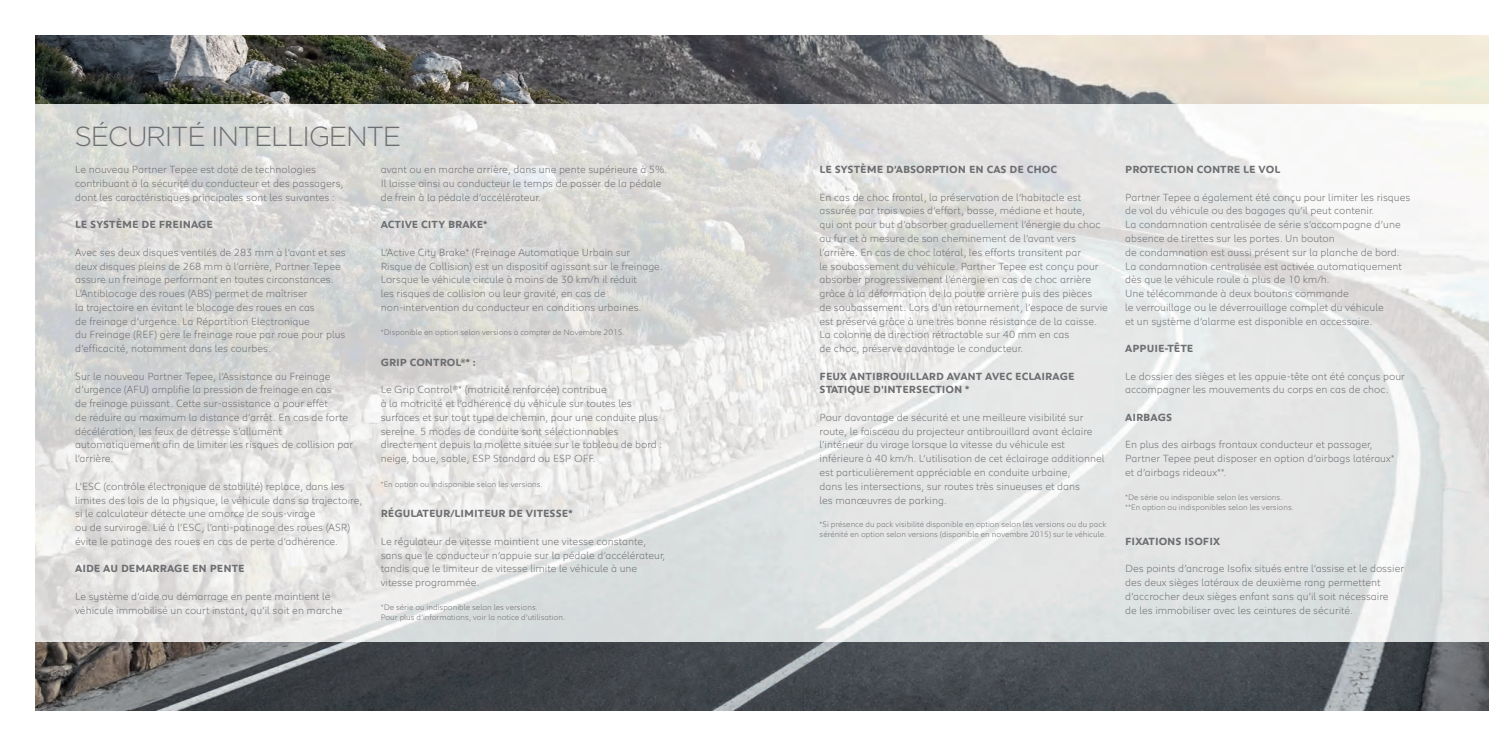
<style>
.page{position:relative;width:1489px;height:745px;background:#fff}
.page>*{position:absolute;margin:0;border:0;box-sizing:border-box;transform-origin:0 0}
.t1{font:300 27.5px "Gotham";letter-spacing:-.05em;color:#6d6e71}
.t2{font:300 10.62px/13.8px "Peugeot";color:#6d6e71}
.t3{font:700 10.62px/13.8px "Peugeot";color:#6d6e71}
.t4{font:300 8.12px/10px "Peugeot";color:#6d6e71}
</style>
<div class="page">
<img style="left:35px;top:35px;width:1453px;height:674px">
<img style="left:35px;top:105px;width:1453px;height:536px">
<h1 class="t1" style="left:74px;top:120px;width:328px">SÉCURITÉ INTELLIGENTE</h1>
<p class="t2" style="left:75px;top:163px;width:270px">Le nouveau Partner Tepee est doté de technologies contribuant à la sécurité du conducteur et des passagers, dont les caractéristiques principales sont les suivantes :</p>
<p class="t3" style="left:75px;top:217px;width:139px">LE SYSTÈME DE FREINAGE</p>
<p class="t2" style="left:75px;top:246px;width:272px">Avec ses deux disques ventilés de 283 mm à l’avant et ses deux disques pleins de 268 mm à l’arrière, Partner Tepee assure un freinage performant en toutes circonstances.<br>L’Antiblocage des roues (ABS) permet de maîtriser<br>la trajectoire en évitant le blocage des roues en cas<br>de freinage d’urgence. La Répartition Electronique<br>du Freinage (REF) gère le freinage roue par roue pour plus d’efficacité, notamment dans les courbes.</p>
<p class="t2" style="left:75px;top:370px;width:280px">Sur le nouveau Partner Tepee, l’Assistance au Freinage d’urgence (AFU) amplifie la pression de freinage en cas<br>de freinage puissant. Cette sur-assistance a pour effet<br>de réduire au maximum la distance d’arrêt. En cas de forte décélération, les feux de détresse s’allument automatiquement afin de limiter les risques de collision par l’arrière.</p>
<p class="t2" style="left:75px;top:480px;width:289px">L’ESC (contrôle électronique de stabilité) replace, dans les limites des lois de la physique, le véhicule dans sa trajectoire, si le calculateur détecte une amorce de sous-virage<br>ou de survirage. Lié à l’ESC, l’anti-patinage des roues (ASR) évite le patinage des roues en cas de perte d’adhérence.</p>
<p class="t3" style="left:75px;top:561px;width:171px">AIDE AU DEMARRAGE EN PENTE</p>
<p class="t2" style="left:75px;top:590px;width:269px">Le système d’aide au démarrage en pente maintient le véhicule immobilisé un court instant, qu’il soit en marche</p>
<p class="t2" style="left:380px;top:163px;width:288px">avant ou en marche arrière, dans une pente supérieure à 5%.<br>Il laisse ainsi au conducteur le temps de passer de la pédale de frein à la pédale d’accélérateur.</p>
<p class="t3" style="left:380px;top:217px;width:108px">ACTIVE CITY BRAKE*</p>
<p class="t2" style="left:380px;top:246px;width:284px">L’Active City Brake* (Freinage Automatique Urbain sur Risque de Collision) est un dispositif agissant sur le freinage.<br>Lorsque le véhicule circule à moins de 30 km/h il réduit<br>les risques de collision ou leur gravité, en cas de non-intervention du conducteur en conditions urbaines.</p>
<p class="t4" style="left:380px;top:327px;width:245px">*Disponible en option selon versions à compter de Novembre 2015.</p>
<p class="t3" style="left:380px;top:355px;width:97px">GRIP CONTROL®* :</p>
<p class="t2" style="left:380px;top:383px;width:283px">Le Grip Control®* (motricité renforcée) contribue<br>à la motricité et l’adhérence du véhicule sur toutes les surfaces et sur tout type de chemin, pour une conduite plus sereine. 5 modes de conduite sont sélectionnables directement depuis la molette située sur le tableau de bord : neige, boue, sable, ESP Standard ou ESP OFF.</p>
<p class="t4" style="left:380px;top:479px;width:163px">*En option ou indisponible selon les versions.</p>
<p class="t3" style="left:380px;top:506px;width:193px">RÉGULATEUR/LIMITEUR DE VITESSE*</p>
<p class="t2" style="left:380px;top:535px;width:286px">Le régulateur de vitesse maintient une vitesse constante, sans que le conducteur n’appuie sur la pédale d’accélérateur, tandis que le limiteur de vitesse limite le véhicule à une vitesse programmée.</p>
<p class="t4" style="left:380px;top:602px;width:186px">*De série ou indisponible selon les versions.<br>Pour plus d’informations, voir la notice d’utilisation.</p>
<p class="t3" style="left:819px;top:162px;width:239px">LE SYSTÈME D’ABSORPTION EN CAS DE CHOC</p>
<p class="t2" style="left:819px;top:191px;width:290px">En cas de choc frontal, la préservation de l’habitacle est assurée par trois voies d’effort, basse, médiane et haute,<br>qui ont pour but d’absorber graduellement l’énergie du choc au fur et à mesure de son cheminement de l’avant vers l’arrière. En cas de choc latéral, les efforts transitent par<br>le soubassement du véhicule. Partner Tepee est conçu pour absorber progressivement l’énergie en cas de choc arrière grâce à la déformation de la poutre arrière puis des pièces<br>de soubassement. Lors d’un retournement, l’espace de survie est préservé grâce à une très bonne résistance de la caisse.<br>La colonne de direction rétractable sur 40 mm en cas<br>de choc, préserve davantage le conducteur.</p>
<p class="t3" style="left:819px;top:369px;width:256px">FEUX ANTIBROUILLARD AVANT AVEC ECLAIRAGE<br>STATIQUE D'INTERSECTION *</p>
<p class="t2" style="left:819px;top:411px;width:286px">Pour davantage de sécurité et une meilleure visibilité sur route, le faisceau du projecteur antibrouillard avant éclaire l’intérieur du virage lorsque la vitesse du véhicule est inférieure à 40 km/h. L’utilisation de cet éclairage additionnel est particulièrement appréciable en conduite urbaine,<br>dans les intersections, sur routes très sinueuses et dans<br>les manœuvres de parking.</p>
<p class="t4" style="left:819px;top:520px;width:288px">*Si présence du pack visibilité disponible en option selon les versions ou du pack sérénité en option selon versions (disponible en novembre 2015) sur le véhicule.</p>
<p class="t3" style="left:1125px;top:162px;width:156px">PROTECTION CONTRE LE VOL</p>
<p class="t2" style="left:1125px;top:191px;width:287px">Partner Tepee a également été conçu pour limiter les risques de vol du véhicule ou des bagages qu’il peut contenir.<br>La condamnation centralisée de série s’accompagne d’une absence de tirettes sur les portes. Un bouton<br>de condamnation est aussi présent sur la planche de bord.<br>La condamnation centralisée est activée automatiquement dès que le véhicule roule à plus de 10 km/h.<br>Une télécommande à deux boutons commande<br>le verrouillage ou le déverrouillage complet du véhicule<br>et un système d’alarme est disponible en accessoire.</p>
<p class="t3" style="left:1125px;top:341px;width:70px">APPUIE-TÊTE</p>
<p class="t2" style="left:1125px;top:370px;width:281px">Le dossier des sièges et les appuie-tête ont été conçus pour accompagner les mouvements du corps en cas de choc.</p>
<p class="t3" style="left:1125px;top:410px;width:48px">AIRBAGS</p>
<p class="t2" style="left:1125px;top:438px;width:271px">En plus des airbags frontaux conducteur et passager,<br>Partner Tepee peut disposer en option d’airbags latéraux* et d’airbags rideaux**.</p>
<p class="t4" style="left:1125px;top:492px;width:170px">*De série ou indisponible selon les versions. **En option ou indisponibles selon les versions.</p>
<p class="t3" style="left:1125px;top:534px;width:96px">FIXATIONS ISOFIX</p>
<p class="t2" style="left:1125px;top:562px;width:280px">Des points d’ancrage Isofix situés entre l’assise et le dossier des deux sièges latéraux de deuxième rang permettent d’accrocher deux sièges enfant sans qu’il soit nécessaire<br>de les immobiliser avec les ceintures de sécurité.</p>
</div>
